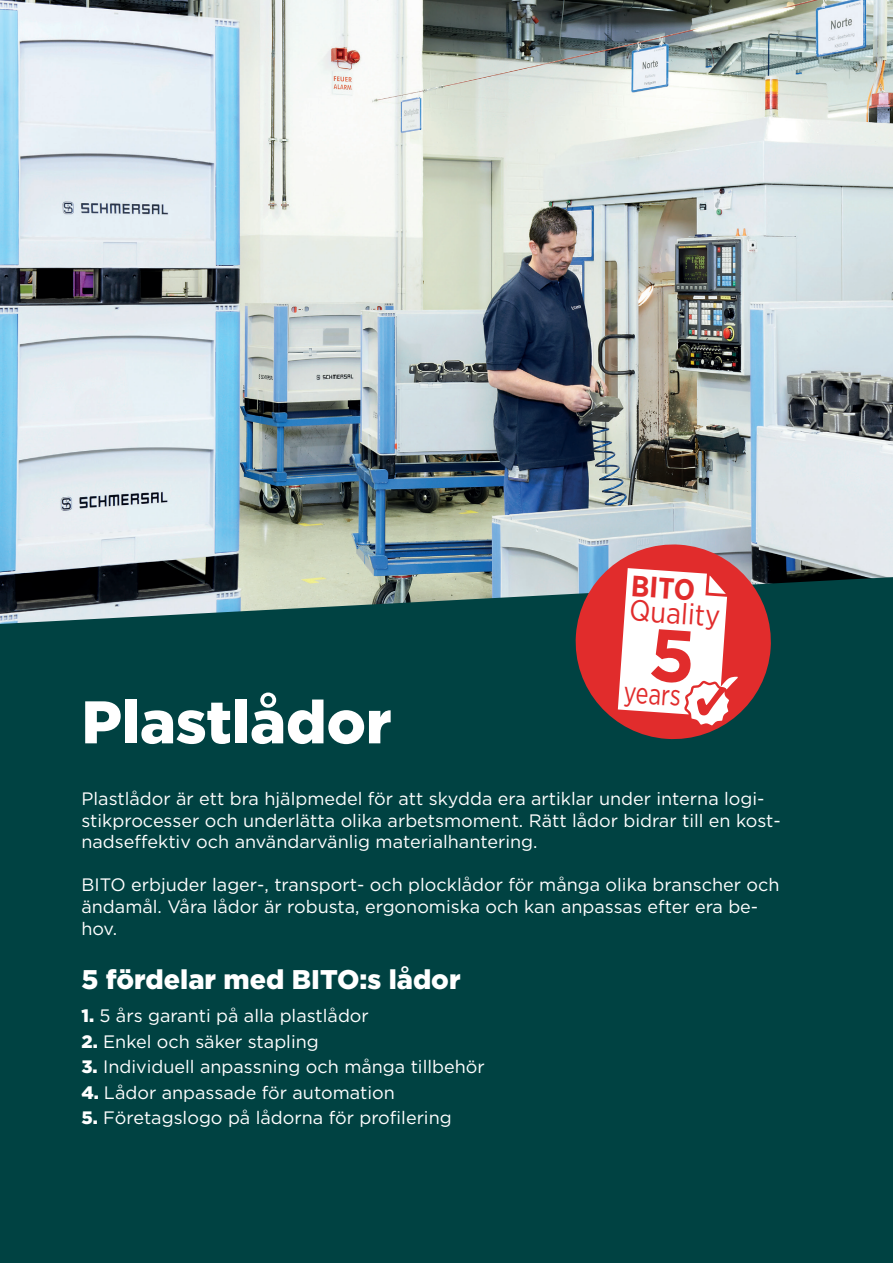
<style>
.page{position:relative;width:893px;height:1263px;background:#fff}
.page>*{position:absolute;margin:0;border:0;box-sizing:border-box;transform-origin:0 0}
.t1{font:900 60px "Gotham";color:#fff}
.t2{font:29.4px "Gotham Narrow";color:#e12c2c}
.t3{font:29.4px "Gotham Narrow";color:#e12c2c;scale:.85 1}
.t4{font:700 29.4px "Gotham Narrow";color:#e12c2c}
.t5{font:900 27px "Gotham";color:#fff}
.t6{font:18px/21.6px "Gotham";color:#fff}
.s1{font-weight:900}
</style>
<div class="page">
<img style="left:1px;top:0;width:892px;height:577px">
<div style="left:0;top:577px;width:893px;height:686px;background:#004242"></div>
<div style="left:0;top:629px;width:55px;height:634px;background:#004242"></div>
<svg style="left:569px;top:538px;width:208px;height:208px"></svg>
<h1 class="t1" style="left:81px;top:681px;width:312px">Plastlådor</h1>
<h2 class="t4" style="left:633px;top:566px;width:65px;rotate:4deg">BITO</h2>
<h2 class="t2" style="left:631px;top:592px;width:92px;rotate:4deg">Quality</h2>
<h2 class="t3" style="left:625px;top:674px;width:69px;rotate:4deg">years</h2>
<p class="t6" style="left:81px;top:787px;width:701px">Plastlådor är ett bra hjälpmedel för att skydda era artiklar under interna logi&shy;stikprocesser och underlätta olika arbetsmoment. Rätt lådor bidrar till en kost&shy;nadseffektiv och användarvänlig materialhantering.</p>
<p class="t6" style="left:81px;top:874px;width:700px">BITO erbjuder lager-, transport- och plocklådor för många olika branscher och ändamål. Våra lådor är robusta, ergonomiska och kan anpassas efter era be&shy;hov.</p>
<h3 class="t5" style="left:81px;top:961px;width:381px">5 fördelar med BITO:s lådor</h3>
<p class="t6" style="left:81px;top:1005px;width:289px"><span class="s1">1.</span> 5 års garanti på alla plastlådor</p>
<p class="t6" style="left:81px;top:1030px;width:239px"><span class="s1">2.</span> Enkel och säker stapling</p>
<p class="t6" style="left:81px;top:1056px;width:405px"><span class="s1">3.</span> Individuell anpassning och många tillbehör</p>
<p class="t6" style="left:81px;top:1081px;width:315px"><span class="s1">4.</span> Lådor anpassade för automation</p>
<p class="t6" style="left:81px;top:1107px;width:372px"><span class="s1">5.</span> Företagslogo på lådorna för profilering</p>
</div>
